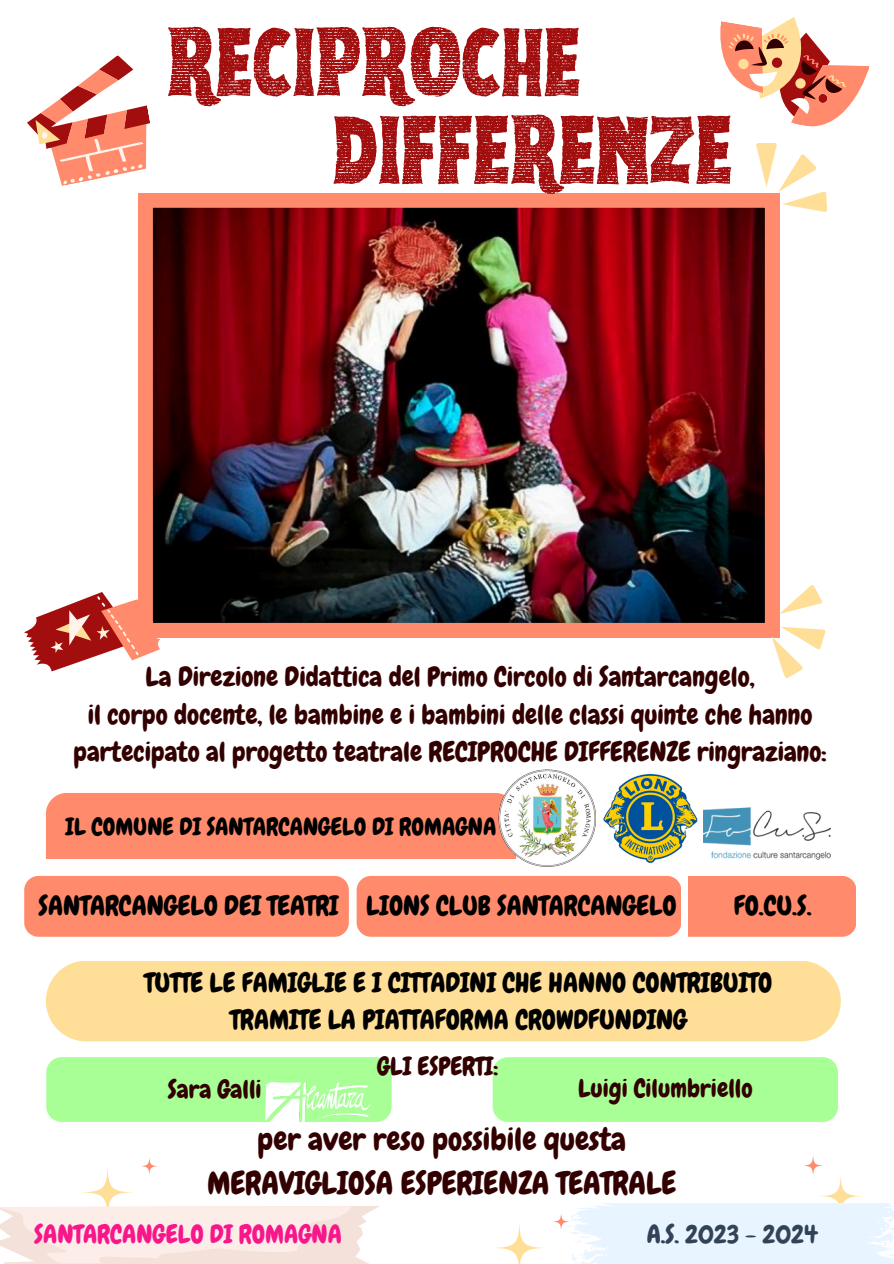
<style>
.page{position:relative;width:894px;height:1264px;background:#fff}
.page>*{position:absolute;margin:0;border:0;box-sizing:border-box;transform-origin:0 0}
.t1{font:85.5px "Hell Print Rough";color:#a20e0e}
.t2{font:31.5px/43.8px "Chewy";color:#320000;text-align:center}
.t3{font:27px/37.2px "Chewy";color:#320000;text-align:center}
.t4{font:27px/37.2px "Chewy";color:#000;text-align:center}
.t5{font:25.5px "Chewy";color:#f8168b}
.t6{font:25.5px "Chewy";color:#334357}
.t7{font:25.35px "Chewy";color:#320000}
.t8{font:24px "Chewy";color:#000}
</style>
<div class="page">
<svg style="left:27px;top:55px;width:123px;height:131px"></svg>
<svg style="left:720px;top:17px;width:150px;height:110px"></svg>
<div style="left:46px;top:793px;width:444px;height:65px;background:#ff8b6c"></div>
<svg style="left:756px;top:143px;width:70px;height:69px"></svg>
<svg style="left:138px;top:1155px;width:22px;height:22px"></svg>
<svg style="left:0;top:1179px;width:380px;height:84px"></svg>
<svg style="left:815px;top:1170px;width:50px;height:51px"></svg>
<svg style="left:800px;top:1152px;width:25px;height:26px"></svg>
<svg style="left:571px;top:1203px;width:322px;height:61px;background:#e9f4ff"></svg>
<svg style="left:495px;top:1223px;width:49px;height:40px"></svg>
<svg style="left:550px;top:1210px;width:22px;height:22px"></svg>
<img style="left:138px;top:193px;width:641px;height:444px">
<svg style="left:24px;top:592px;width:136px;height:79px"></svg>
<svg style="left:764px;top:584px;width:62px;height:95px"></svg>
<img style="left:490px;top:769px;width:106px;height:98px">
<img style="left:603px;top:774px;width:95px;height:89px">
<div style="left:46px;top:961px;width:794px;height:80px;background:#ffdf97"></div>
<div style="left:46px;top:1057px;width:345px;height:64px;background:#a7ff95"></div>
<img style="left:265px;top:1081px;width:105px;height:41px">
<div style="left:24px;top:875px;width:324px;height:61px;background:#ff8b6c"></div>
<div style="left:356px;top:875px;width:324px;height:61px;background:#ff8b6c"></div>
<div style="left:492px;top:1057px;width:345px;height:64px;background:#a7ff95"></div>
<img style="left:703px;top:807px;width:127px;height:53px">
<div style="left:688px;top:876px;width:167px;height:60px;background:#ff8b6c"></div>
<p class="t1" style="left:168px;top:27px;width:415px">RECIPROCHE</p>
<h3 class="t1" style="left:333px;top:115px;width:401px">DIFFERENZE</h3>
<h1 class="t3" style="left:73px;top:658px;width:754px">La Direzione Didattica del Primo Circolo di Santarcangelo,<br>il corpo docente, le bambine e i bambini delle classi quinte che hanno partecipato al progetto teatrale RECIPROCHE DIFFERENZE ringraziano:</h1>
<p class="t8" style="left:66px;top:811px;width:432px">IL COMUNE DI SANTARCANGELO DI ROMAGNA</p>
<p class="t4" style="left:38px;top:887px;width:301px">SANTARCANGELO DEI TEATRI</p>
<p class="t4" style="left:366px;top:887px;width:312px">LIONS CLUB SANTARCANGELO</p>
<h3 class="t4" style="left:733px;top:887px;width:79px">FO.CU.S.</h3>
<p class="t4" style="left:144px;top:964px;width:629px">TUTTE LE FAMIGLIE E I CITTADINI CHE HANNO CONTRIBUITO<br>TRAMITE LA PIATTAFORMA CROWDFUNDING</p>
<p class="t7" style="left:168px;top:1073px;width:95px">Sara Galli</p>
<p class="t7" style="left:377px;top:1050px;width:123px">GLI ESPERTI:</p>
<p class="t7" style="left:578px;top:1071px;width:176px">Luigi Cilumbriello</p>
<p class="t2" style="left:207px;top:1117px;width:470px">per aver reso possibile questa<br>MERAVIGLIOSA ESPERIENZA TEATRALE</p>
<p class="t5" style="left:34px;top:1218px;width:309px">SANTARCANGELO DI ROMAGNA</p>
<p class="t6" style="left:646px;top:1218px;width:172px">A.S. 2023 - 2024</p>
</div>
